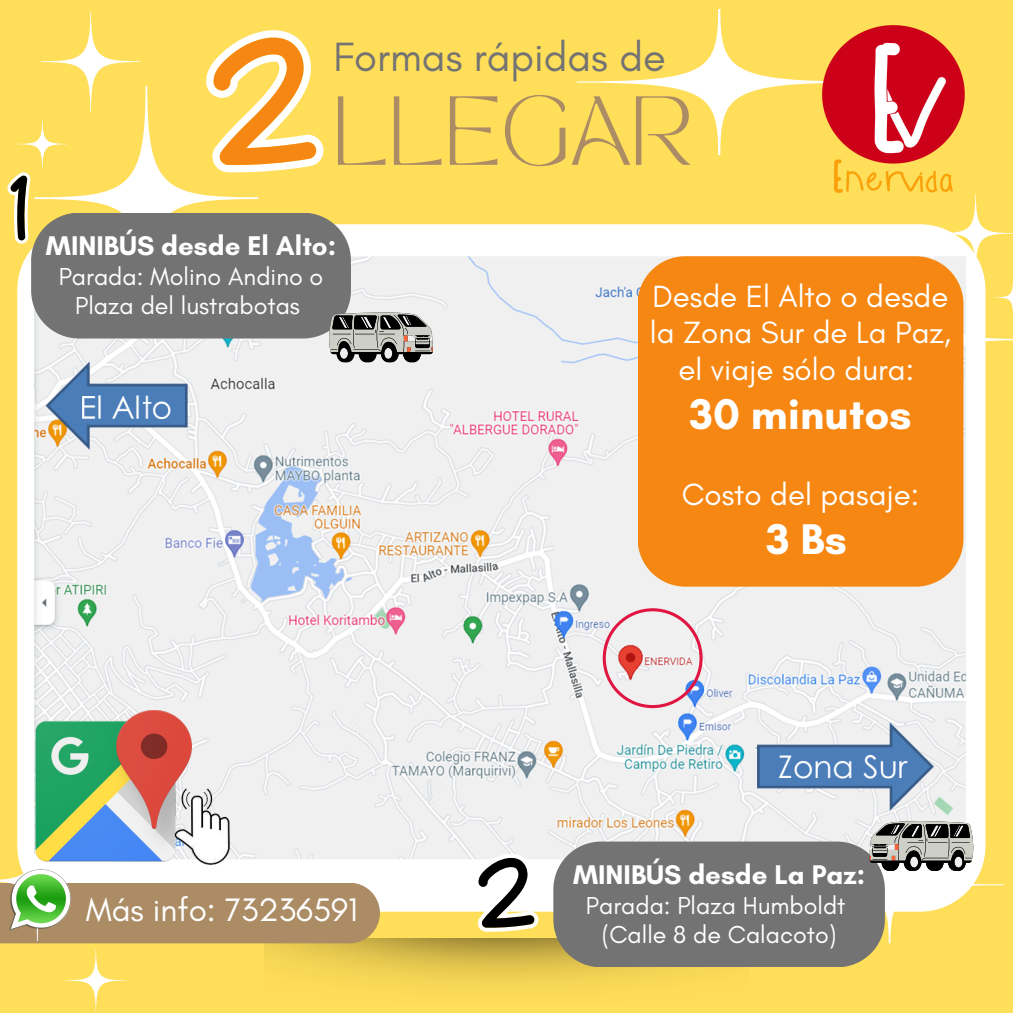
<style>
.page{position:relative;width:1013px;height:1013px;background:#fff}
.page>*{position:absolute;margin:0;border:0;box-sizing:border-box;transform-origin:0 0}
.t1{font:68.5px "TAN MONCHERI Regular";color:#ab8c64}
.t2{font:700 43.75px "Glacial Indifference";color:#fff}
.t3{font:41.62px "Glacial Indifference";color:#737373}
.t4{font:33.12px "Glacial Indifference";color:#fff}
.t5{font:31.25px/36.5px "Glacial Indifference";color:#fff;text-align:center}
.t6{font:700 27.5px "Glacial Indifference";color:#fff}
.t7{font:25px "Glacial Indifference";color:#fff}
</style>
<div class="page">
<div style="left:0;top:0;width:1012px;height:1012px;background:#ffde59"></div>
<div style="left:17px;top:224px;width:968px;height:687px;background:#fff;border-radius:66px"></div>
<img style="left:34px;top:256px;width:933px;height:604px">
<svg style="left:845px;top:219px;width:167px;height:208px"></svg>
<svg style="left:576px;top:9px;width:213px;height:146px"></svg>
<svg style="left:0;top:820px;width:380px;height:191px"></svg>
<svg style="left:474px;top:853px;width:64px;height:78px"></svg>
<div style="left:553px;top:841px;width:326px;height:126px;background:#737373"></div>
<div style="left:637px;top:256px;width:326px;height:330px;background:#f68712"></div>
<img style="left:0;top:865px;width:73px;height:66px">
<svg style="left:602px;top:608px;width:100px;height:100px"></svg>
<svg style="left:7px;top:30px;width:426px;height:332px"></svg>
<svg style="left:775px;top:819px;width:228px;height:124px"></svg>
<img style="left:19px;top:710px;width:173px;height:172px">
<img style="left:173px;top:786px;width:57px;height:80px">
<img style="left:789px;top:25px;width:189px;height:194px">
<p class="t3" style="left:333px;top:31px;width:334px">Formas rápidas de</p>
<p class="t1" style="left:332px;top:95px;width:361px">LLEGAR</p>
<p class="t6" style="left:46px;top:229px;width:292px">MINIBÚS desde El Alto:</p>
<p class="t7" style="left:59px;top:261px;width:266px">Parada: Molino Andino o</p>
<h2 class="t7" style="left:75px;top:290px;width:226px">Plaza del lustrabotas</h2>
<p class="t4" style="left:86px;top:889px;width:273px">Más info: 73236591</p>
<p class="t5" style="left:650px;top:278px;width:302px">Desde El Alto o desde la Zona Sur de La Paz, el viaje sólo dura:</p>
<p class="t2" style="left:689px;top:387px;width:223px">30 minutos</p>
<p class="t5" style="left:681px;top:475px;width:239px">Costo del pasaje:</p>
<p class="t2" style="left:766px;top:512px;width:82px">3 Bs</p>
<h1 class="t6" style="left:573px;top:857px;width:293px">MINIBÚS desde La Paz:</h1>
<p class="t7" style="left:586px;top:890px;width:261px">Parada: Plaza Humboldt</p>
<p class="t7" style="left:601px;top:919px;width:236px">(Calle 8 de Calacoto)</p>
</div>
